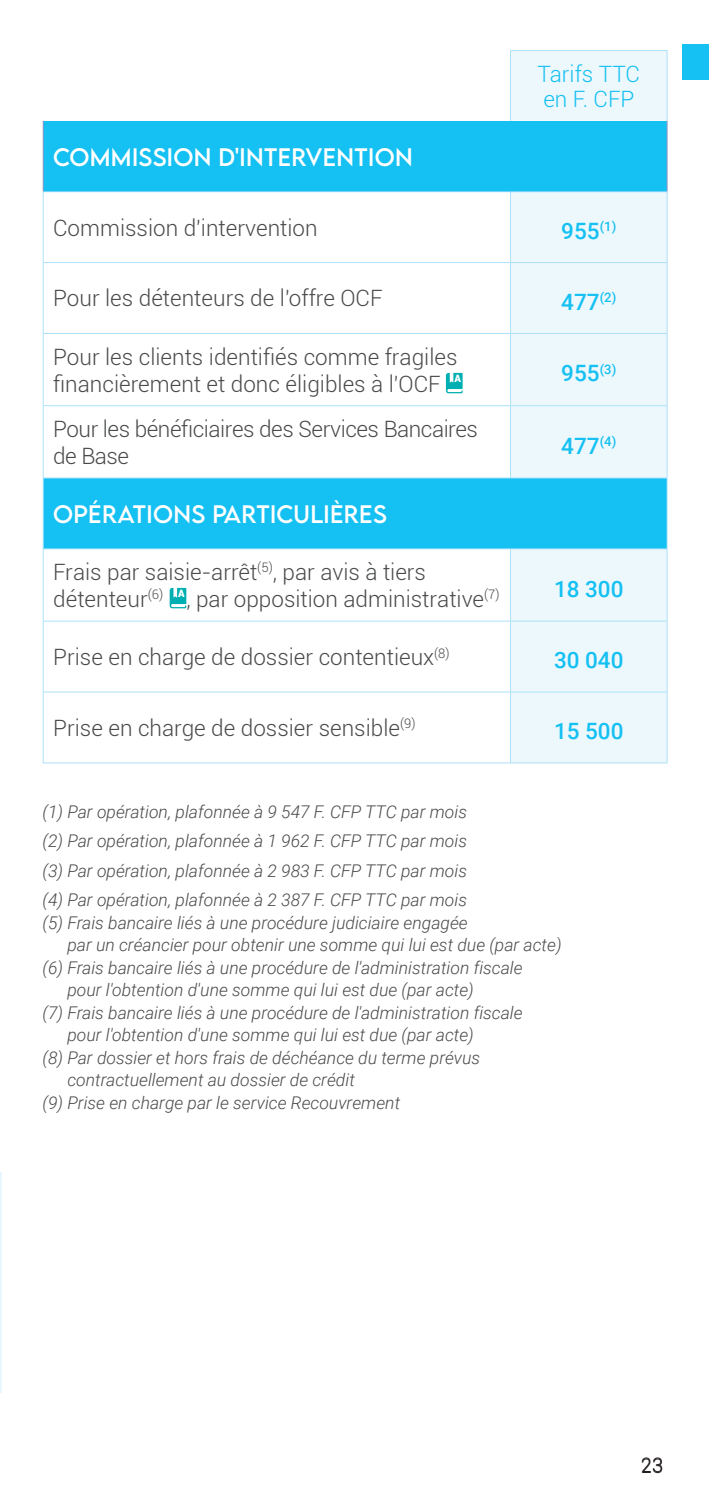
<style>
.page{position:relative;width:709px;height:1489px;background:#fff}
.page>*{position:absolute;margin:0;border:0;box-sizing:border-box;transform-origin:0 0}
.t1{font:300 22.5px/27px "Roboto";color:#494a4b}
.t2{font:22.5px "LEMONMILK Pro";letter-spacing:.015em;color:#fff}
.t3{font:300 22.5px/27px "Roboto";letter-spacing:-.02em;color:#494a4b}
.t4{font:500 22.5px "Roboto";color:#15c0f2}
.t5{font:300 22.5px/25px "Roboto";color:#15c0f2}
.t6{font:300 20px "Roboto";color:#231f20}
.t7{font:italic 300 17.5px/22.5px "Roboto";color:#494a4b}
</style>
<div class="page">
<div style="left:682px;top:45px;width:27px;height:35px;background:#15c0f2"></div>
<hr style="left:0;top:1172px;width:1px;height:220px;background:#e8f6fd">
<div style="left:511px;top:51px;width:155px;height:711px;background:#edf8fd"></div>
<div style="left:43px;top:121px;width:624px;height:71px;background:#15c0f2"></div>
<div style="left:43px;top:478px;width:624px;height:71px;background:#15c0f2"></div>
<hr style="left:43px;top:192px;width:1px;height:70px;background:#ace1f9">
<hr style="left:510px;top:192px;width:1px;height:70px;background:#ace1f9">
<hr style="left:666px;top:192px;width:1px;height:70px;background:#ace1f9">
<hr style="left:43px;top:263px;width:1px;height:70px;background:#ace1f9">
<hr style="left:510px;top:263px;width:1px;height:70px;background:#ace1f9">
<hr style="left:666px;top:263px;width:1px;height:70px;background:#ace1f9">
<hr style="left:43px;top:334px;width:1px;height:71px;background:#ace1f9">
<hr style="left:510px;top:334px;width:1px;height:71px;background:#ace1f9">
<hr style="left:666px;top:334px;width:1px;height:71px;background:#ace1f9">
<hr style="left:43px;top:406px;width:1px;height:71px;background:#ace1f9">
<hr style="left:510px;top:406px;width:1px;height:71px;background:#ace1f9">
<hr style="left:666px;top:406px;width:1px;height:71px;background:#ace1f9">
<hr style="left:510px;top:50px;width:157px;height:1px;background:#ace1f9">
<hr style="left:510px;top:51px;width:1px;height:70px;background:#ace1f9">
<hr style="left:666px;top:51px;width:1px;height:70px;background:#ace1f9">
<hr style="left:43px;top:121px;width:1px;height:70px;background:#9797c4">
<hr style="left:666px;top:121px;width:1px;height:70px;background:#9797c4">
<hr style="left:43px;top:191px;width:467px;height:1px;background:#86d6f7">
<hr style="left:510px;top:191px;width:157px;height:1px;background:#86d6f7">
<hr style="left:43px;top:262px;width:467px;height:1px;background:#ace1f9">
<hr style="left:510px;top:262px;width:157px;height:1px;background:#ace1f9">
<hr style="left:43px;top:333px;width:467px;height:1px;background:#ace1f9">
<hr style="left:510px;top:333px;width:157px;height:1px;background:#ace1f9">
<hr style="left:43px;top:405px;width:467px;height:1px;background:#ace1f9">
<hr style="left:510px;top:405px;width:157px;height:1px;background:#ace1f9">
<hr style="left:43px;top:477px;width:467px;height:1px;background:#ace1f9">
<hr style="left:43px;top:478px;width:1px;height:70px;background:#ace1f9">
<hr style="left:510px;top:477px;width:157px;height:1px;background:#ace1f9">
<hr style="left:666px;top:478px;width:1px;height:70px;background:#ace1f9">
<hr style="left:43px;top:548px;width:467px;height:1px;background:#ace1f9">
<hr style="left:43px;top:549px;width:1px;height:72px;background:#ace1f9">
<hr style="left:510px;top:548px;width:157px;height:1px;background:#ace1f9">
<hr style="left:510px;top:549px;width:1px;height:72px;background:#ace1f9">
<hr style="left:666px;top:549px;width:1px;height:72px;background:#ace1f9">
<hr style="left:43px;top:620px;width:467px;height:1px;background:#ace1f9">
<hr style="left:43px;top:621px;width:1px;height:70px;background:#ace1f9">
<hr style="left:510px;top:620px;width:157px;height:1px;background:#ace1f9">
<hr style="left:510px;top:621px;width:1px;height:70px;background:#ace1f9">
<hr style="left:666px;top:621px;width:1px;height:70px;background:#ace1f9">
<hr style="left:43px;top:691px;width:467px;height:1px;background:#ace1f9">
<hr style="left:43px;top:692px;width:1px;height:70px;background:#ace1f9">
<hr style="left:510px;top:691px;width:157px;height:1px;background:#ace1f9">
<hr style="left:510px;top:692px;width:1px;height:70px;background:#ace1f9">
<hr style="left:666px;top:692px;width:1px;height:70px;background:#ace1f9">
<hr style="left:43px;top:762px;width:467px;height:1px;background:#ace1f9">
<hr style="left:510px;top:762px;width:157px;height:1px;background:#ace1f9">
<svg style="left:446px;top:373px;width:16px;height:20px"></svg>
<svg style="left:170px;top:588px;width:16px;height:20px"></svg>
<p class="t2" style="left:53px;top:142px;width:361px">COMMISSION D'INTERVENTION</p>
<p class="t5" style="left:537px;top:60px;width:104px">Tarifs TTC en F. CFP</p>
<p class="t1" style="left:53px;top:213px;width:266px">Commission d'intervention</p>
<p class="t4" style="left:561px;top:215px;width:57px">955<sup>(1)</sup></p>
<p class="t1" style="left:53px;top:284px;width:331px">Pour les détenteurs de l'offre OCF</p>
<p class="t4" style="left:561px;top:286px;width:57px">477<sup>(2)</sup></p>
<p class="t1" style="left:53px;top:342px;width:409px">Pour les clients identifiés comme fragiles fi nancièrement et donc éligibles à l'OCF <sup>A</sup></p>
<p class="t4" style="left:561px;top:357px;width:57px">955<sup>(3)</sup></p>
<p class="t3" style="left:53px;top:414px;width:426px">Pour les bénéficiaires des Services Bancaires de Base</p>
<p class="t2" style="left:53px;top:499px;width:335px">OPÉRATIONS PARTICULIÈRES</p>
<p class="t1" style="left:53px;top:557px;width:448px">Frais par saisie-arrêt<sup>(5)</sup>, par avis à tiers détenteur<sup>(6)</sup> <sup>A</sup> , par opposition administrative<sup>(7)</sup></p>
<p class="t4" style="left:561px;top:430px;width:57px">477<sup>(4)</sup></p>
<p class="t4" style="left:554px;top:573px;width:71px">18 300</p>
<p class="t1" style="left:53px;top:642px;width:398px">Prise en charge de dossier contentieux<sup>(8)</sup></p>
<p class="t4" style="left:554px;top:644px;width:71px">30 040</p>
<p class="t1" style="left:53px;top:713px;width:364px">Prise en charge de dossier sensible<sup>(9)</sup></p>
<p class="t4" style="left:554px;top:715px;width:71px">15 500</p>
<p class="t7" style="left:43px;top:799px;width:426px">(1) Par opération, plafonnée à 9 547 F. CFP TTC par mois</p>
<p class="t7" style="left:43px;top:829px;width:426px">(2) Par opération, plafonnée à 1 962 F. CFP TTC par mois</p>
<p class="t7" style="left:43px;top:858px;width:426px">(3) Par opération, plafonnée à 2 983 F. CFP TTC par mois</p>
<p class="t7" style="left:43px;top:888px;width:426px">(4) Par opération, plafonnée à 2 387 F. CFP TTC par mois</p>
<p class="t7" style="left:67px;top:910px;width:496px;text-indent:-25px">(5) Frais bancaire liés à une procédure judiciaire engagée<br>par un créancier pour obtenir une somme qui lui est due (par acte)</p>
<p class="t7" style="left:67px;top:955px;width:457px;text-indent:-25px">(6) Frais bancaire liés à une procédure de l'administration fiscale pour l'obtention d'une somme qui lui est due (par acte)</p>
<p class="t7" style="left:67px;top:1000px;width:457px;text-indent:-25px">(7) Frais bancaire liés à une procédure de l'administration fiscale pour l'obtention d'une somme qui lui est due (par acte)</p>
<p class="t7" style="left:67px;top:1045px;width:414px;text-indent:-25px">(8) Par dossier et hors frais de déchéance du terme prévus contractuellement au dossier de crédit</p>
<p class="t7" style="left:43px;top:1090px;width:359px">(9) Prise en charge par le service Recouvrement</p>
<p class="t6" style="left:641px;top:1450px;width:24px">23</p>
</div>
